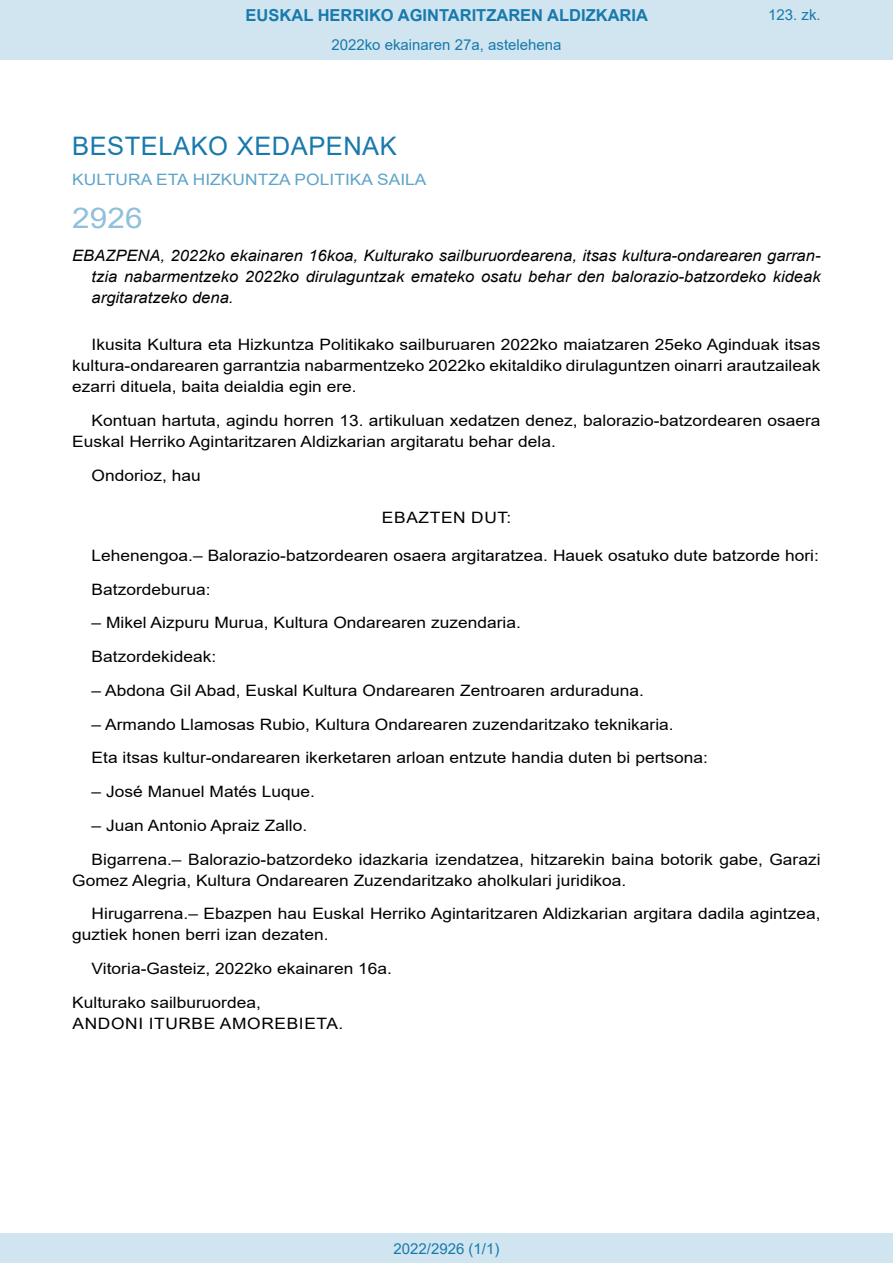
<style>
.page{position:relative;width:893px;height:1263px;background:#fff}
.page>*{position:absolute;margin:0;border:0;box-sizing:border-box;transform-origin:0 0}
.BOPVOrden{font:28.5px "Arial";color:#90c0db;scale:1.11 1}
.BOPVSeccion{font:25.5px "Arial";letter-spacing:.02em;color:#1879ad}
.t1{font:700 16.5px "Arial";color:#1879ad}
.BOPVDetalle{font:15.6px/21px "Arial";color:#000;scale:1.11 1}
.BOPVTitulo{font:italic 15.6px/21px "Arial";color:#000;text-align:justify;scale:1.05 1}
.BOPVFirmaLugFec{font:15.6px "Arial";color:#000;scale:1.11 1}
.BOPVOrganismo{font:15.6px "Arial";letter-spacing:.005em;color:#5ea4ca;scale:1.11 1}
.BOPVFirmaPuesto{font:15.6px "Arial";color:#000;scale:1.11 1}
.BOPVFirmaNombre{font:15.6px "Arial";letter-spacing:.035em;color:#000;scale:1.11 1}
.BOPVClave{font:15.6px "Arial";letter-spacing:.035em;color:#000;scale:1.11 1}
.Paginacion_Centro{font:15px "Arial";color:#1879ad}
</style>
<div class="page">
<div style="left:0;top:0;width:893px;height:60px;background:#d0e5f0"></div>
<div style="left:0;top:1233px;width:893px;height:30px;background:#d0e5f0"></div>
<p class="t1" style="left:246px;top:3px;width:404px">EUSKAL HERRIKO AGINTARITZAREN ALDIZKARIA</p>
<p class="Paginacion_Centro" style="left:331px;top:35px;width:232px">2022ko ekainaren 27a, astelehena</p>
<p class="Paginacion_Centro" style="left:768px;top:5px;width:54px">123. zk.</p>
<p class="BOPVSeccion" style="left:72px;top:128px;width:326px">BESTELAKO XEDAPENAK</p>
<p class="BOPVOrganismo" style="left:72px;top:169px;width:321px">KULTURA ETA HIZKUNTZA POLITIKA SAILA</p>
<p class="BOPVOrden" style="left:72px;top:198px;width:65px">2926</p>
<p class="BOPVTitulo" style="left:92px;top:246px;width:696px;text-indent:-19px">EBAZPENA, 2022ko ekainaren 16koa, Kulturako sailburuordearena, itsas kultura-ondarearen garran&shy;tzia nabarmentzeko 2022ko dirulaguntzak emateko osatu behar den balorazio-batzordeko kideak argitaratzeko dena.</p>
<p class="BOPVDetalle" style="left:72px;top:334px;width:676px;text-align:justify;text-indent:19px">Ikusita Kultura eta Hizkuntza Politikako sailburuaren 2022ko maiatzaren 25eko Aginduak itsas kultura-ondarearen garrantzia nabarmentzeko 2022ko ekitaldiko dirulaguntzen oinarri arautzaileak ezarri dituela, baita deialdia egin ere.</p>
<p class="BOPVDetalle" style="left:72px;top:410px;width:676px;text-indent:19px">Kontuan hartuta, agindu horren 13. artikuluan xedatzen denez, balorazio-batzordearen osaera<br>Euskal Herriko Agintaritzaren Aldizkarian argitaratu behar dela.</p>
<p class="BOPVDetalle" style="left:92px;top:464px;width:100px">Ondorioz, hau</p>
<p class="BOPVClave" style="left:382px;top:507px;width:118px">EBAZTEN DUT:</p>
<p class="BOPVDetalle" style="left:92px;top:545px;width:657px">Lehenengoa.– Balorazio-batzordearen osaera argitaratzea. Hauek osatuko dute batzorde hori:</p>
<p class="BOPVDetalle" style="left:92px;top:578px;width:109px">Batzordeburua:</p>
<p class="BOPVDetalle" style="left:92px;top:612px;width:388px">– Mikel Aizpuru Murua, Kultura Ondarearen zuzendaria.</p>
<p class="BOPVDetalle" style="left:92px;top:646px;width:114px">Batzordekideak:</p>
<p class="BOPVDetalle" style="left:92px;top:680px;width:499px">– Abdona Gil Abad, Euskal Kultura Ondarearen Zentroaren arduraduna.</p>
<p class="BOPVDetalle" style="left:92px;top:713px;width:526px">– Armando Llamosas Rubio, Kultura Ondarearen zuzendaritzako teknikaria.</p>
<p class="BOPVDetalle" style="left:92px;top:747px;width:557px">Eta itsas kultur-ondarearen ikerketaren arloan entzute handia duten bi pertsona:</p>
<p class="BOPVDetalle" style="left:92px;top:781px;width:203px">– José Manuel Matés Luque.</p>
<p class="BOPVDetalle" style="left:92px;top:815px;width:196px">– Juan Antonio Apraiz Zallo.</p>
<p class="BOPVDetalle" style="left:72px;top:848px;width:676px;text-indent:19px">Bigarrena.– Balorazio-batzordeko idazkaria izendatzea, hitzarekin baina botorik gabe, Garazi<br>Gomez Alegria, Kultura Ondarearen Zuzendaritzako aholkulari juridikoa.</p>
<p class="BOPVDetalle" style="left:72px;top:903px;width:676px;text-indent:19px">Hirugarrena.– Ebazpen hau Euskal Herriko Agintaritzaren Aldizkarian argitara dadila agintzea, guztiek honen berri izan dezaten.</p>
<p class="BOPVFirmaLugFec" style="left:92px;top:958px;width:272px">Vitoria-Gasteiz, 2022ko ekainaren 16a.</p>
<p class="BOPVFirmaPuesto" style="left:72px;top:992px;width:171px">Kulturako sailburuordea,</p>
<p class="BOPVFirmaNombre" style="left:73px;top:1013px;width:245px">ANDONI ITURBE AMOREBIETA.</p>
<p class="Paginacion_Centro" style="left:393px;top:1238px;width:107px">2022/2926 (1/1)</p>
</div>
